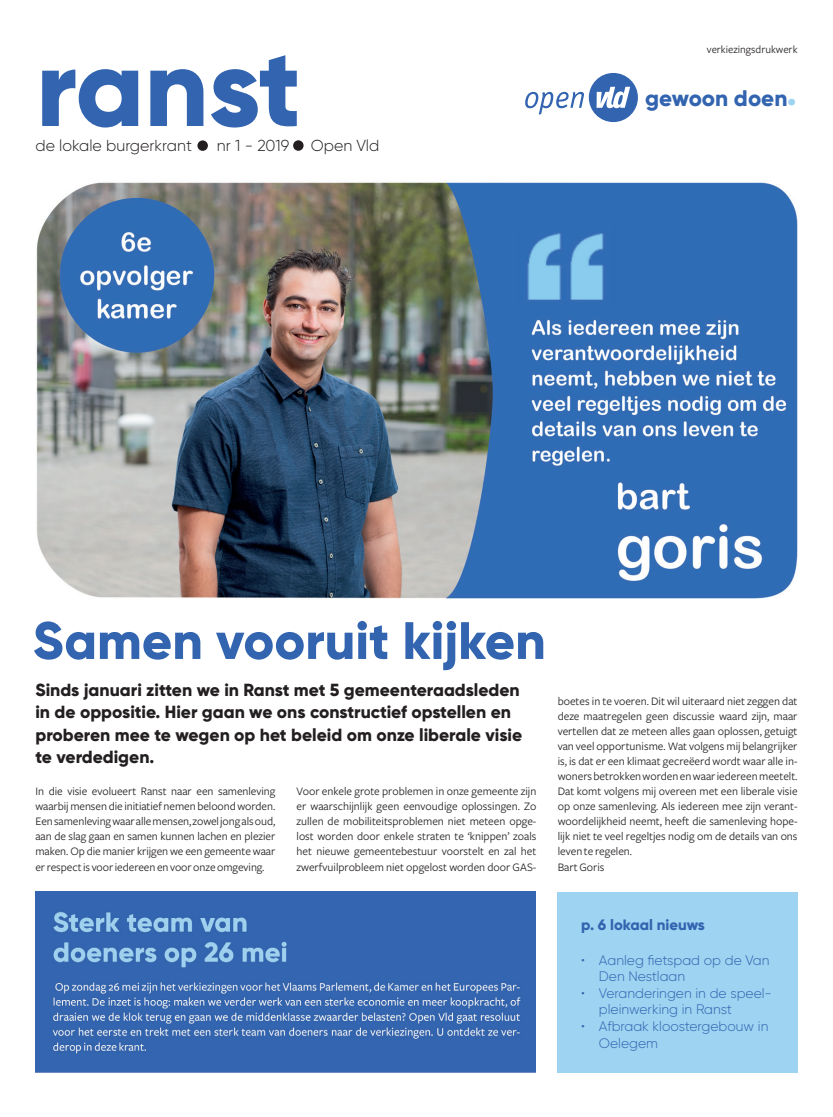
<style>
.page{position:relative;width:833px;height:1117px;background:#fff}
.page>*{position:absolute;margin:0;border:0;box-sizing:border-box;transform-origin:0 0}
.t1{font:800 110.5px "Gilroy";letter-spacing:-.005em;color:#3264b0}
.t2{font:800 52.5px "Gilroy";color:#3264b0}
.t3{font:800 22.5px "Gilroy";color:#3264b0}
.t4{font:800 17.5px/22.5px "Gilroy";color:#231f20}
.t5{font:300 15.88px "Gilroy";color:#231f20}
.t6{font:800 15px "Gilroy";color:#3264b0}
.t7{font:300 13.75px/16.5px "Gilroy";color:#3264b0}
.t8{font:11.88px/15px "Freight Sans";color:#231f20;text-align:justify}
.t9{font:11.25px "Freight Sans";color:#231f20}
.s1{color:#9ed3f1}
</style>
<div class="page">
<img style="left:36px;top:182px;width:762px;height:417px">
<div style="left:293px;top:140px;width:10px;height:11px;background:#231f20;border-radius:50%"></div>
<div style="left:197px;top:140px;width:11px;height:11px;background:#231f20;border-radius:50%"></div>
<div style="left:589px;top:73px;width:49px;height:49px;background:#3264b0;border-radius:50%"></div>
<svg style="left:596px;top:87px;width:34px;height:21px"></svg>
<svg style="left:525px;top:92px;width:59px;height:22px"></svg>
<img style="left:35px;top:891px;width:500px;height:181px">
<div style="left:557px;top:891px;width:241px;height:181px;background:#9ed3f1"></div>
<h1 class="t1" style="left:36px;top:18px;width:266px">ranst</h1>
<h3 class="t5" style="left:35px;top:135px;width:158px">de lokale burgerkrant</h3>
<h3 class="t5" style="left:217px;top:135px;width:74px">nr 1 - 2019</h3>
<h3 class="t5" style="left:311px;top:135px;width:70px">Open Vld</h3>
<p class="t9" style="left:707px;top:44px;width:92px">verkiezingsdrukwerk</p>
<h3 class="t3" style="left:645px;top:84px;width:152px">gewoon doen<span class="s1">•</span></h3>
<h2 class="t2" style="left:33px;top:607px;width:514px">Samen vooruit kijken</h2>
<h3 class="t4" style="left:35px;top:678px;width:488px">Sinds januari zitten we in Ranst met 5 gemeenteraadsleden in de oppositie. Hier gaan we ons constructief opstellen en proberen mee te wegen op het beleid om onze liberale visie te verdedigen.</h3>
<p class="t8" style="left:35px;top:783px;width:241px">In die visie evolueert Ranst naar een samenleving waarbij mensen die initiatief nemen beloond worden.<br>Een samenleving waar alle mensen, zowel jong als oud, aan de slag gaan en samen kunnen lachen en plezier maken. Op die manier krijgen we een gemeente waar er respect is voor iedereen en voor onze omgeving.</p>
<p class="t8" style="left:296px;top:783px;width:241px">Voor enkele grote problemen in onze gemeente zijn er waarschijnlijk geen eenvoudige oplossingen. Zo zullen de mobiliteitsproblemen niet meteen opge&shy;lost worden door enkele straten te ‘knippen’ zoals het nieuwe gemeentebestuur voorstelt en zal het zwerfvuilprobleem niet opgelost worden door GAS-</p>
<p class="t8" style="left:557px;top:693px;width:241px;text-align:left">boetes in te voeren. Dit wil uiteraard niet zeggen dat deze maatregelen geen discussie waard zijn, maar vertellen dat ze meteen alles gaan oplossen, getuigt van veel opportunisme. Wat volgens mij belangrijker is, is dat er een klimaat gecreëerd wordt waar alle in&shy;woners betrokken worden en waar iedereen meetelt.<br>Dat komt volgens mij overeen met een liberale visie op onze samenleving. Als iedereen mee zijn verant&shy;woordelijkheid neemt, heeft die samenleving hope&shy;lijk niet te veel regeltjes nodig om de details van ons leven te regelen.<br>Bart Goris</p>
<p class="t6" style="left:581px;top:915px;width:125px">p. 6 lokaal nieuws</p>
<p class="t7" style="left:599px;top:951px;width:172px;text-indent:-18px">• Aanleg fietspad op de Van<br>Den Nestlaan</p>
<p class="t7" style="left:599px;top:984px;width:174px;text-indent:-18px">• Veranderingen in de speel&shy;pleinwerking in Ranst</p>
<p class="t7" style="left:599px;top:1017px;width:171px;text-indent:-18px">• Afbraak kloostergebouw in<br>Oelegem</p>
</div>
